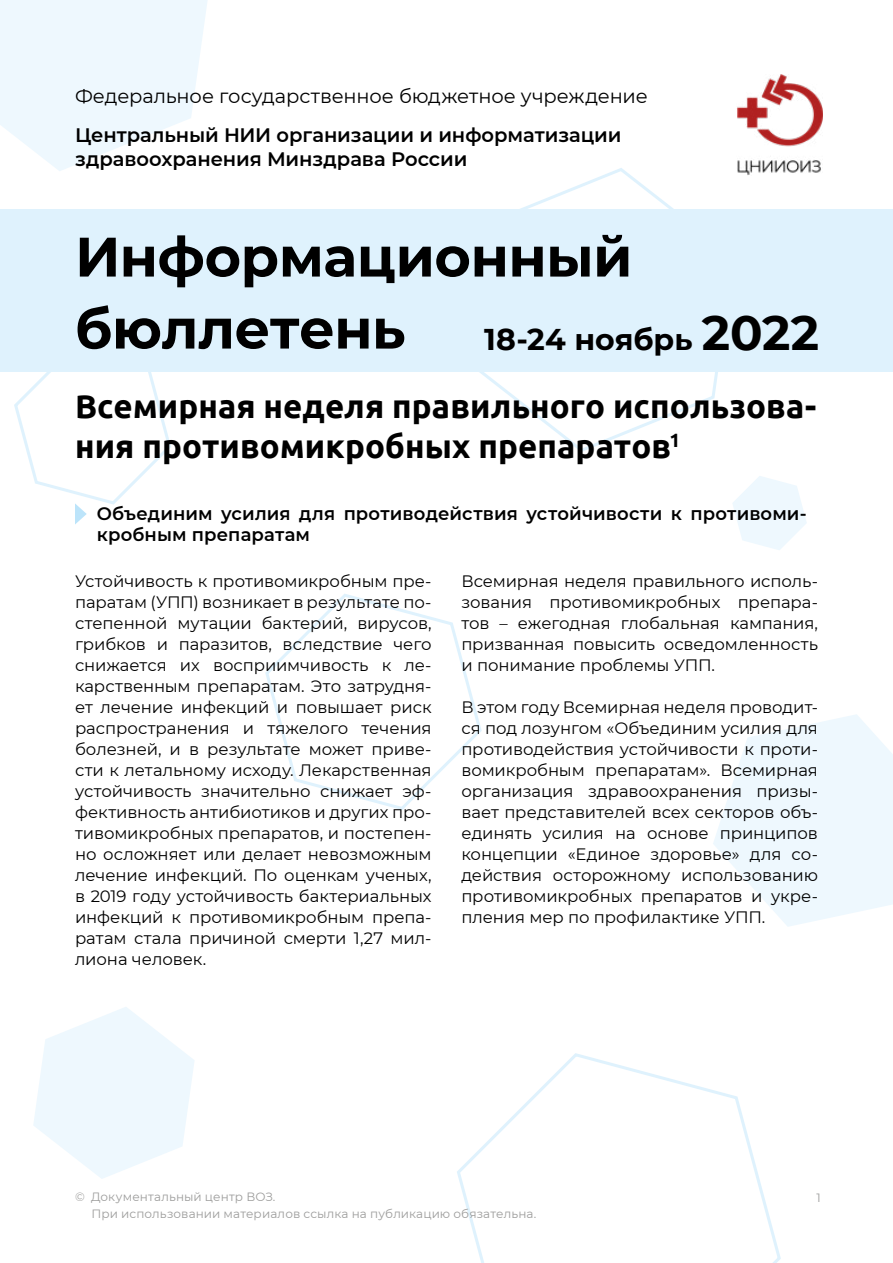
<style>
.page{position:relative;width:893px;height:1263px;background:#fff}
.page>*{position:absolute;margin:0;border:0;box-sizing:border-box;transform-origin:0 0}
.t1{font:700 55.5px/72px "Montserrat";letter-spacing:-.005em;color:#000}
.t2{font:700 33px/39.6px "Ubuntu";letter-spacing:.005em;color:#000}
.t3{font:700 30px "Montserrat";color:#000}
.t4{font:600 19.5px/23.4px "Montserrat";letter-spacing:-.005em;color:#000}
.t5{font:19.5px "Montserrat";letter-spacing:-.01em;color:#000}
.t6{font:600 18px/21px "Montserrat";letter-spacing:.01em;color:#000}
.t7{font:16.5px/21px "Montserrat";letter-spacing:-.005em;color:#000;text-align:justify}
.t8{font:12px "Montserrat";letter-spacing:.01em;color:#9d9d9c}
.s1{font-size:48px}
</style>
<div class="page">
<svg style="left:33px;top:1007px;width:161px;height:172px"></svg>
<svg style="left:0;top:0;width:208px;height:171px"></svg>
<svg style="left:467px;top:168px;width:269px;height:284px"></svg>
<svg style="left:713px;top:714px;width:180px;height:213px"></svg>
<svg style="left:732px;top:476px;width:75px;height:74px"></svg>
<svg style="left:457px;top:1053px;width:324px;height:210px"></svg>
<svg style="left:265px;top:594px;width:217px;height:216px"></svg>
<div style="left:0;top:209px;width:893px;height:162px;background:#dff2fd"></div>
<img style="left:737px;top:74px;width:85px;height:101px">
<svg style="left:12px;top:371px;width:161px;height:153px"></svg>
<p class="t5" style="left:75px;top:82px;width:574px">Федеральное государственное бюджетное учреждение</p>
<p class="t4" style="left:75px;top:123px;width:548px">Центральный НИИ организации и информатизации здравоохранения Минздрава России</p>
<h1 class="t1" style="left:75px;top:218px;width:559px">Информационный бюллетень</h1>
<h3 class="t3" style="left:484px;top:317px;width:336px">18-24 ноябрь <span class="s1">2022</span></h3>
<h2 class="t2" style="left:75px;top:386px;width:743px">Всемирная неделя правильного использова&shy;ния противомикробных препаратов<sup>1</sup></h2>
<p class="t6" style="left:97px;top:502px;width:711px">Объединим усилия для противодействия устойчивости к противоми&shy;кробным препаратам</p>
<p class="t7" style="left:75px;top:570px;width:358px">Устойчивость к противомикробным пре&shy;паратам (УПП) возникает в результате по&shy;степенной мутации бактерий, вирусов, грибков и паразитов, вследствие чего снижается их восприимчивость к ле&shy;карственным препаратам. Это затрудня&shy;ет лечение инфекций и повышает риск распространения и тяжелого течения болезней, и в результате может приве&shy;сти к летальному исходу. Лекарственная устойчивость значительно снижает эф&shy;фективность антибиотиков и других про&shy;тивомикробных препаратов, и постепен&shy;но осложняет или делает невозможным лечение инфекций. По оценкам ученых, в 2019 году устойчивость бактериальных инфекций к противомикробным препа&shy;ратам стала причиной смерти 1,27 мил&shy;лиона человек.</p>
<p class="t7" style="left:461px;top:570px;width:358px">Всемирная неделя правильного исполь&shy;зования противомикробных препара&shy;тов – ежегодная глобальная кампания, призванная повысить осведомленность и понимание проблемы УПП.</p>
<p class="t7" style="left:461px;top:696px;width:358px">В этом году Всемирная неделя проводит&shy;ся под лозунгом «Объединим усилия для противодействия устойчивости к проти&shy;вомикробным препаратам». Всемирная организация здравоохранения призы&shy;вает представителей всех секторов объ&shy;единять усилия на основе принципов концепции «Единое здоровье» для со&shy;действия осторожному использованию противомикробных препаратов и укре&shy;пления мер по профилактике УПП.</p>
<p class="t8" style="left:75px;top:1188px;width:202px">© Документальный центр ВОЗ.</p>
<p class="t8" style="left:816px;top:1189px;width:6px">1</p>
<p class="t8" style="left:92px;top:1206px;width:446px">При использовании материалов ссылка на публикацию обязательна.</p>
</div>
